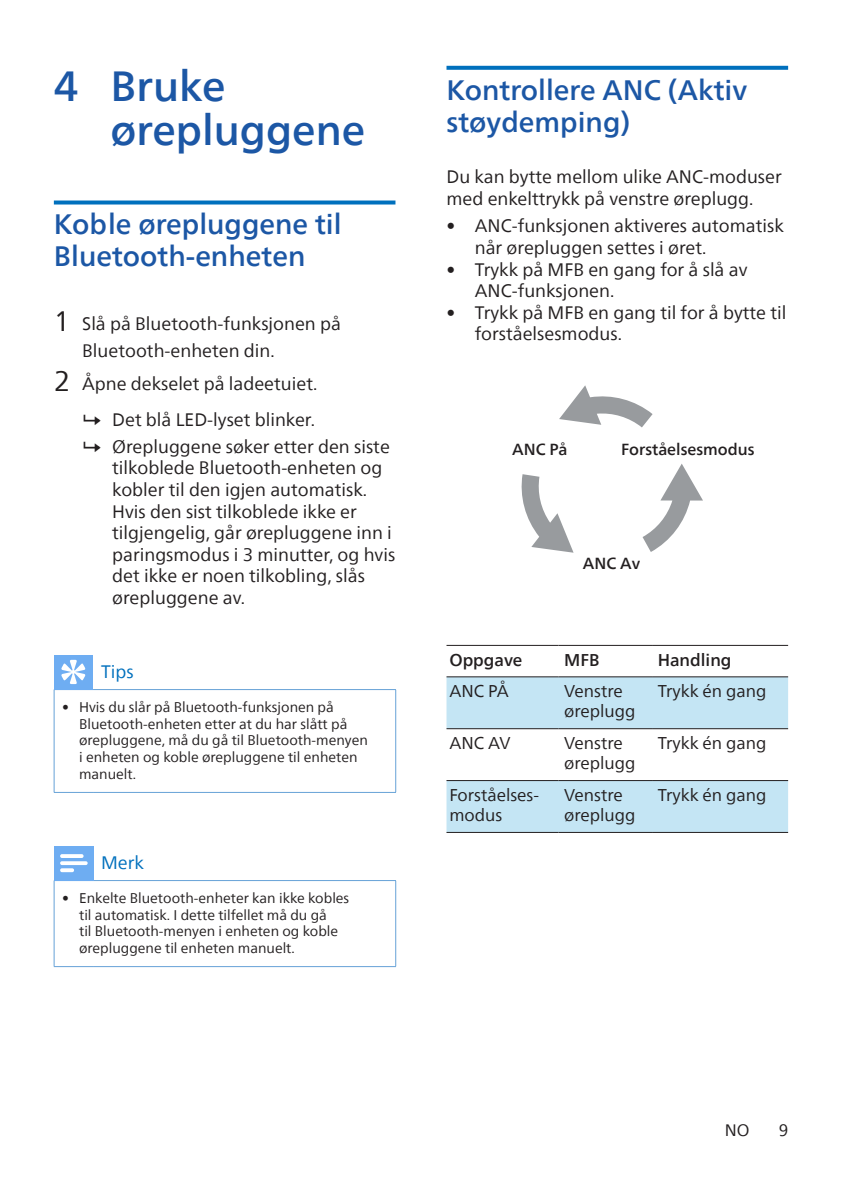
<style>
.page{position:relative;width:842px;height:1191px;background:#fff}
.page>*{position:absolute;margin:0;border:0;box-sizing:border-box;transform-origin:0 0}
.t1{font:500 42px/44px "Neue Frutiger World";color:#1c57a5}
.heading2{font:500 28px/32px "Neue Frutiger World";color:#1c57a5}
.Body{font:18px/21.6px "Neue Frutiger World";color:#231f20}
.Body-2{font:18px "Neue Frutiger World";color:#0070bd}
.Body_Text{font:17px/20.4px "Neue Frutiger World";color:#231f20}
.Body_Text-2{font:500 17px "Neue Frutiger World";color:#231f20}
.t2{font:16.4px "Neue Frutiger World";color:#231f20}
.Body_Text-3{font:500 16px "Neue Frutiger World";color:#231f20}
.t3{font:14px/16.8px "Neue Frutiger World";color:#231f20}
.s1{font-size:28px}
.s2{font-weight:300}
</style>
<div class="page">
<svg style="left:54px;top:200px;width:341px;height:4px"></svg>
<hr style="left:395px;top:690px;width:1px;height:102px;background:#66a2d7">
<hr style="left:54px;top:690px;width:1px;height:102px;background:#66a2d7">
<hr style="left:54px;top:792px;width:39px;height:1px;background:#66a2d7">
<hr style="left:93px;top:792px;width:303px;height:1px;background:#66a2d7">
<hr style="left:93px;top:689px;width:303px;height:1px;background:#66a2d7">
<hr style="left:54px;top:689px;width:39px;height:1px;background:#66a2d7">
<div style="left:54px;top:655px;width:39px;height:34px;background:#6eadf2"></div>
<svg style="left:61px;top:660px;width:24px;height:24px"></svg>
<hr style="left:395px;top:880px;width:1px;height:86px;background:#66a2d7">
<hr style="left:54px;top:880px;width:1px;height:86px;background:#66a2d7">
<hr style="left:54px;top:966px;width:39px;height:1px;background:#66a2d7">
<hr style="left:93px;top:966px;width:303px;height:1px;background:#66a2d7">
<hr style="left:93px;top:880px;width:303px;height:1px;background:#66a2d7">
<hr style="left:54px;top:880px;width:39px;height:1px;background:#66a2d7">
<div style="left:54px;top:846px;width:39px;height:34px;background:#6eadf2"></div>
<svg style="left:60px;top:854px;width:28px;height:18px"></svg>
<svg style="left:446px;top:66px;width:342px;height:4px"></svg>
<svg style="left:642px;top:464px;width:61px;height:88px"></svg>
<svg style="left:559px;top:385px;width:94px;height:42px"></svg>
<svg style="left:521px;top:474px;width:53px;height:79px"></svg>
<svg style="left:446px;top:677px;width:342px;height:155px;fill:#c4e5f4"></svg>
<hr style="left:446px;top:645px;width:112px;height:1px;background:#231f20">
<hr style="left:558px;top:645px;width:94px;height:1px;background:#231f20">
<hr style="left:652px;top:645px;width:136px;height:1px;background:#231f20">
<hr style="left:446px;top:676px;width:112px;height:1px;background:#231f20">
<hr style="left:558px;top:676px;width:94px;height:1px;background:#231f20">
<hr style="left:652px;top:676px;width:136px;height:1px;background:#231f20">
<hr style="left:446px;top:728px;width:112px;height:1px;background:#231f20">
<hr style="left:558px;top:728px;width:94px;height:1px;background:#231f20">
<hr style="left:652px;top:728px;width:136px;height:1px;background:#231f20">
<hr style="left:446px;top:780px;width:112px;height:1px;background:#231f20">
<hr style="left:558px;top:780px;width:94px;height:1px;background:#231f20">
<hr style="left:652px;top:780px;width:136px;height:1px;background:#231f20">
<hr style="left:446px;top:832px;width:112px;height:1px;background:#231f20">
<hr style="left:558px;top:832px;width:94px;height:1px;background:#231f20">
<hr style="left:652px;top:832px;width:136px;height:1px;background:#231f20">
<p class="t1" style="left:111px;top:65px;width:256px;text-indent:-57px">4 Bruke ørepluggene</p>
<p class="heading2" style="left:54px;top:209px;width:289px">Koble ørepluggene til<br>Bluetooth-enheten</p>
<p class="Body" style="left:82px;top:311px;width:260px;line-height:26.6px;text-indent:-28px"><span class="s1">1</span> Slå på Bluetooth-funksjonen på<br>Bluetooth-enheten din.</p>
<p class="Body" style="left:54px;top:373px;width:265px"><span class="s1">2</span> Åpne dekselet på ladeetuiet.</p>
<p class="Body" style="left:112px;top:409px;width:204px">Det blå LED-lyset blinker.</p>
<p class="Body" style="left:112px;top:436px;width:284px">Ørepluggene søker etter den siste tilkoblede Bluetooth-enheten og kobler til den igjen automatisk.<br>Hvis den sist tilkoblede ikke er tilgjengelig, går ørepluggene inn i paringsmodus i 3 minutter, og hvis det ikke er noen tilkobling, slås ørepluggene av.</p>
<p class="Body-2" style="left:101px;top:658px;width:34px">Tips</p>
<p class="t3" style="left:79px;top:698px;width:290px;text-indent:-17px">• Hvis du slår på Bluetooth-funksjonen på Bluetooth-enheten etter at du har slått på ørepluggene, må du gå til Bluetooth-menyen i enheten og koble ørepluggene til enheten manuelt.</p>
<p class="Body-2" style="left:101px;top:849px;width:44px">Merk</p>
<p class="t3" style="left:79px;top:889px;width:272px;text-indent:-17px">• Enkelte Bluetooth-enheter kan ikke kobles til automatisk. I dette tilfellet må du gå<br>til Bluetooth-menyen i enheten og koble ørepluggene til enheten manuelt.</p>
<p class="heading2" style="left:446px;top:74px;width:302px">Kontrollere ANC (Aktiv støydemping)</p>
<p class="Body" style="left:446px;top:167px;width:337px">Du kan bytte mellom ulike ANC-moduser med enkelttrykk på venstre øreplugg.</p>
<p class="Body" style="left:475px;top:215px;width:311px;text-indent:-28px"><span class="s2">•</span> ANC-funksjonen aktiveres automatisk når ørepluggen settes i øret.</p>
<p class="Body" style="left:475px;top:259px;width:274px;text-indent:-28px"><span class="s2">•</span> Trykk på MFB en gang for å slå av<br>ANC-funksjonen.</p>
<p class="Body" style="left:475px;top:302px;width:313px;text-indent:-28px"><span class="s2">•</span> Trykk på MFB en gang til for å bytte til forståelsesmodus.</p>
<p class="Body_Text-3" style="left:512px;top:436px;width:57px">ANC På</p>
<p class="Body_Text-3" style="left:621px;top:436px;width:135px">Forståelsesmodus</p>
<p class="Body_Text-3" style="left:583px;top:550px;width:59px">ANC Av</p>
<p class="Body_Text-2" style="left:449px;top:645px;width:75px">Oppgave</p>
<p class="Body_Text-2" style="left:564px;top:645px;width:37px">MFB</p>
<p class="Body_Text-2" style="left:658px;top:645px;width:75px">Handling</p>
<p class="Body_Text" style="left:449px;top:681px;width:61px">ANC PÅ</p>
<p class="Body_Text" style="left:564px;top:681px;width:73px">Venstre øreplugg</p>
<p class="Body_Text" style="left:658px;top:681px;width:110px">Trykk én gang</p>
<p class="Body_Text" style="left:449px;top:733px;width:63px">ANC AV</p>
<p class="Body_Text" style="left:564px;top:733px;width:73px">Venstre øreplugg</p>
<p class="Body_Text" style="left:658px;top:733px;width:110px">Trykk én gang</p>
<p class="Body_Text" style="left:449px;top:784px;width:91px">Forståelses&shy;modus</p>
<p class="Body_Text" style="left:564px;top:784px;width:73px">Venstre øreplugg</p>
<p class="Body_Text" style="left:658px;top:784px;width:110px">Trykk én gang</p>
<p class="t2" style="left:725px;top:1117px;width:26px">NO</p>
<p class="t2" style="left:779px;top:1117px;width:11px">9</p>
</div>
